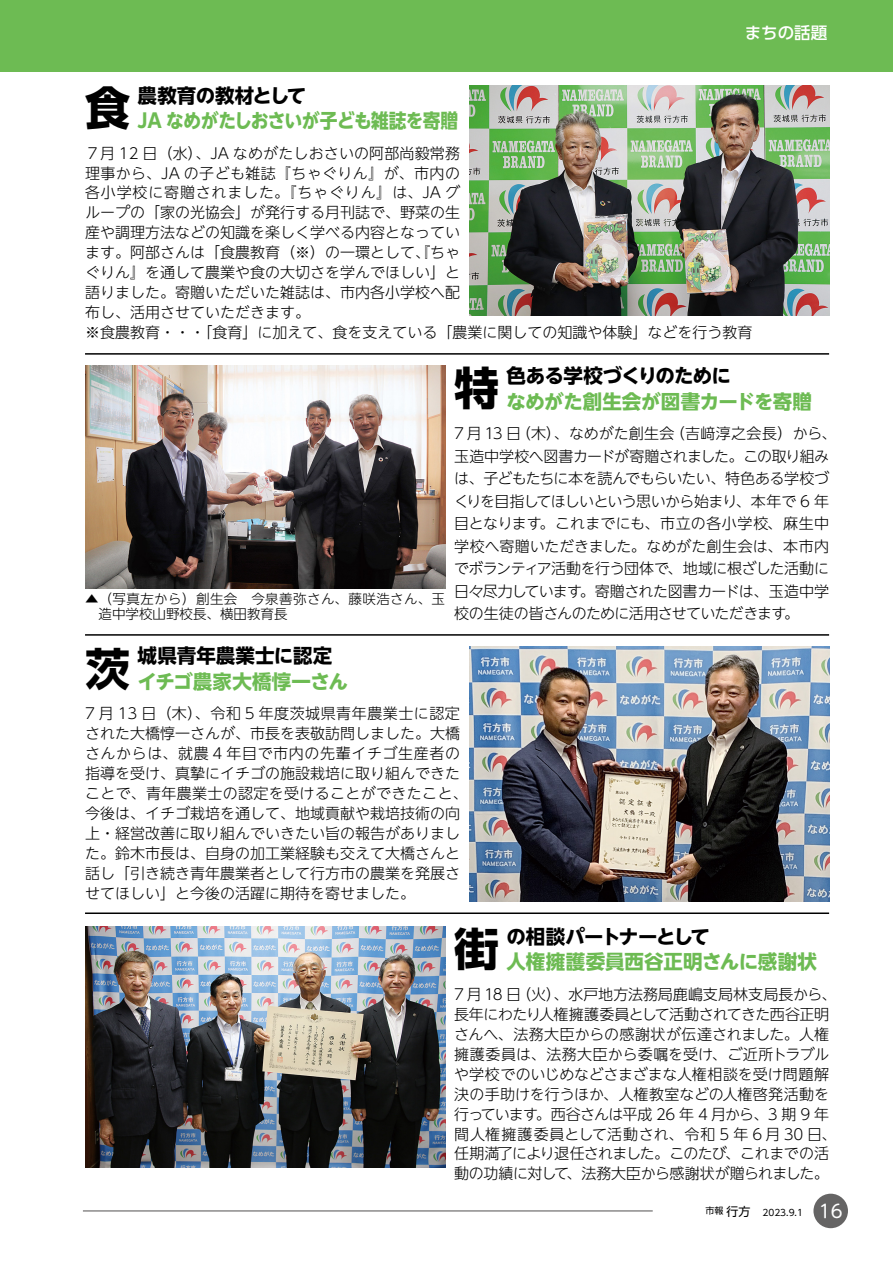
<style>
.page{position:relative;width:893px;height:1263px;background:#fff}
.page>*{position:absolute;margin:0;border:0;box-sizing:border-box;transform-origin:0 0}
.t1{font:700 45px "UD Shin Go NT Pro";color:#000}
.t2{font:700 19.5px "UD Shin Go NT Pro";letter-spacing:-.01em;color:#6dbb53}
.t3{font:700 19.5px "UD Shin Go NT Pro";letter-spacing:-.025em;color:#000}
.t4{font:700 19.5px "UD Shin Go NT Pro";letter-spacing:-.035em;color:#6dbb53;scale:.91 1}
.t5{font:700 19.5px "UD Shin Go NT Pro";letter-spacing:-.05em;color:#000}
.t6{font:700 19.5px "UD Shin Go NT Pro";letter-spacing:.005em;color:#000}
.t7{font:18px "UD Shin M Go Pro";color:#fff}
.t8{font:500 16.5px "UD Shin Go Pro";color:#fff}
.t9{font:300 15px/20px "UD Shin Go NT Pro";color:#000}
.t10{font:300 15px "UD Shin Go NT Pro";letter-spacing:-.04em;color:#000}
.t11{font:300 15px "UD Shin Go NT Pro";letter-spacing:-.045em;color:#000}
.t12{font:300 15px "UD Shin Go NT Pro";letter-spacing:-.035em;color:#000}
.t13{font:300 15px "UD Shin Go NT Pro";letter-spacing:.025em;color:#000}
.t14{font:300 15px "UD Shin Go NT Pro";letter-spacing:-.03em;color:#000}
.t15{font:300 15px "UD Shin Go NT Pro";letter-spacing:.03em;color:#000}
.t16{font:300 15px "UD Shin Go NT Pro";letter-spacing:-.025em;color:#000}
.t17{font:300 15px "UD Shin Go NT Pro";letter-spacing:-.02em;color:#000}
.t18{font:300 15px "UD Shin Go NT Pro";letter-spacing:-.055em;color:#000}
.t19{font:300 13.5px/15px "UD Shin Go NT Pro";letter-spacing:.03em;color:#000}
.t20{font:12px "UD Shin Go NT Pro";color:#000}
.t21{font:9px "UD Shin Go NT Pro";color:#000}
</style>
<div class="page">
<div style="left:813px;top:1194px;width:35px;height:34px;background:#656464;border-radius:50%"></div>
<hr style="left:83px;top:1210px;width:570px;height:1px;background:#656464">
<hr style="left:85px;top:634px;width:744px;height:2px;background:#000">
<hr style="left:85px;top:353px;width:744px;height:2px;background:#000">
<hr style="left:85px;top:912px;width:744px;height:2px;background:#000">
<img style="left:469px;top:86px;width:360px;height:229px">
<img style="left:469px;top:646px;width:360px;height:255px">
<img style="left:85px;top:366px;width:360px;height:222px">
<img style="left:85px;top:927px;width:360px;height:240px">
<div style="left:32px;top:450px;width:21px;height:22px;border:1px solid #fff;border-radius:50%"></div>
<div style="left:32px;top:790px;width:21px;height:22px;border:1px solid #fff;border-radius:50%"></div>
<div style="left:0;top:0;width:893px;height:72px;background:#6dbb53"></div>
<h1 class="t1" style="left:85px;top:71px;width:46px">食</h1>
<h2 class="t3" style="left:138px;top:79px;width:170px">農教育の教材として</h2>
<h2 class="t4" style="left:138px;top:105px;width:354px">JA なめがたしおさいが子ども雑誌を寄贈</h2>
<p class="t8" style="left:745px;top:20px;width:84px">まちの話題</p>
<p class="t9" style="left:85px;top:142px;width:669px">７月 12 日（水）、JA なめがたしおさいの阿部尚毅常務<br>理事から、JA の子ども雑誌『ちゃぐりん』が、市内の<br>各小学校に寄贈されました。『ちゃぐりん』は、JA グ<br>ループの「家の光協会」が発行する月刊誌で、野菜の生<br>産や調理方法などの知識を楽しく学べる内容となってい<br>ます。阿部さんは「食農教育（※）の一環として、『ちゃ<br>ぐりん』を通して農業や食の大切さを学んでほしい」と<br>語りました。寄贈いただいた雑誌は、市内各小学校へ配<br>布し、活用させていただきます。<br>※食農教育・・・「食育」に加えて、食を支えている「農業に関しての知識や体験」などを行う教育</p>
<p class="t19" style="left:99px;top:591px;width:348px;text-indent:-13px">▲（写真左から）創生会　今泉善弥さん、藤咲浩さん、玉造中学校山野校長、横田教育長</p>
<h1 class="t1" style="left:454px;top:352px;width:46px">特</h1>
<h2 class="t3" style="left:507px;top:360px;width:226px">色ある学校づくりのために</h2>
<h2 class="t2" style="left:507px;top:385px;width:307px">なめがた創生会が図書カードを寄贈</h2>
<p class="t9" style="left:516px;top:423px;width:160px">（木）、なめがた創生会</p>
<p class="t13" style="left:670px;top:421px;width:168px">（吉﨑淳之会長）から、</p>
<p class="t9" style="left:454px;top:423px;width:68px">7月 13 日</p>
<p class="t10" style="left:454px;top:444px;width:376px">玉造中学校へ図書カードが寄贈されました。この取り組み</p>
<p class="t10" style="left:454px;top:466px;width:377px">は、子どもたちに本を読んでもらいたい、特色ある学校づ</p>
<p class="t11" style="left:454px;top:489px;width:376px">くりを目指してほしいという思いから始まり、本年で 6 年</p>
<p class="t13" style="left:539px;top:511px;width:291px">。これまでにも、市立の各小学校、麻生中</p>
<p class="t9" style="left:454px;top:513px;width:89px">目となります</p>
<p class="t9" style="left:454px;top:535px;width:376px">学校へ寄贈いただきました。なめがた創生会は、本市内</p>
<p class="t14" style="left:454px;top:556px;width:376px">でボランティア活動を行う団体で、地域に根ざした活動に</p>
<p class="t17" style="left:580px;top:579px;width:251px">。寄贈された図書カードは、玉造中学</p>
<p class="t18" style="left:454px;top:579px;width:130px">日々尽力しています</p>
<p class="t10" style="left:454px;top:601px;width:334px">校の生徒の皆さんのために活用させていただきます</p>
<p class="t9" style="left:784px;top:603px;width:16px">。</p>
<h1 class="t1" style="left:85px;top:632px;width:46px">茨</h1>
<h2 class="t6" style="left:138px;top:640px;width:196px">城県青年農業士に認定</h2>
<h2 class="t2" style="left:138px;top:666px;width:212px">イチゴ農家大橋惇一さん</h2>
<p class="t9" style="left:85px;top:703px;width:384px">7 月 13 日（木）、令和 5 年度茨城県青年農業士に認定された大橋惇一さんが、市長を表敬訪問しました。大橋さんからは、就農 4 年目で市内の先輩イチゴ生産者の指導を受け、真摯にイチゴの施設栽培に取り組んできたことで、青年農業士の認定を受けることができたこと、今後は、イチゴ栽培を通して、地域貢献や栽培技術の向上・経営改善に取り組んでいきたい旨の報告がありました。鈴木市長は、自身の加工業経験も交えて大橋さんと話し「引き続き青年農業者として行方市の農業を発展させてほしい」と今後の活躍に期待を寄せました。</p>
<h1 class="t1" style="left:454px;top:912px;width:46px">街</h1>
<h2 class="t5" style="left:507px;top:920px;width:205px">の相談パートナーとして</h2>
<h2 class="t2" style="left:507px;top:946px;width:312px">人権擁護委員西谷正明さんに感謝状</h2>
<p class="t9" style="left:516px;top:984px;width:322px">（火）、水戸地方法務局鹿嶋支局林支局長から、</p>
<p class="t9" style="left:454px;top:984px;width:69px">7月 18 日</p>
<p class="t12" style="left:454px;top:1002px;width:377px">長年にわたり人権擁護委員として活動されてきた西谷正明</p>
<p class="t9" style="left:454px;top:1023px;width:377px">さんへ、法務大臣からの感謝状が伝達されました。人権</p>
<p class="t9" style="left:454px;top:1043px;width:377px">擁護委員は、法務大臣から委嘱を受け、ご近所トラブル</p>
<p class="t9" style="left:454px;top:1063px;width:377px">や学校でのいじめなどさまざまな人権相談を受け問題解</p>
<p class="t9" style="left:454px;top:1083px;width:376px">決の手助けを行うほか、人権教室などの人権啓発活動を</p>
<p class="t10" style="left:536px;top:1102px;width:295px">。西谷さんは平成 26 年 4 月から、3 期 9 年</p>
<p class="t9" style="left:454px;top:1103px;width:86px">行っています</p>
<p class="t15" style="left:454px;top:1122px;width:384px">間人権擁護委員として活動され、令和 5 年 6 月 30 日、</p>
<p class="t11" style="left:454px;top:1141px;width:376px">任期満了により退任されました。このたび、これまでの活</p>
<p class="t16" style="left:566px;top:1161px;width:264px">、法務大臣から感謝状が贈られました。</p>
<p class="t12" style="left:454px;top:1161px;width:116px">動の功績に対して</p>
<p class="t20" style="left:726px;top:1201px;width:25px">行方</p>
<p class="t21" style="left:705px;top:1204px;width:19px">市報</p>
<p class="t21" style="left:762px;top:1205px;width:42px">2023.9.1</p>
<p class="t7" style="left:819px;top:1196px;width:25px">16</p>
</div>
